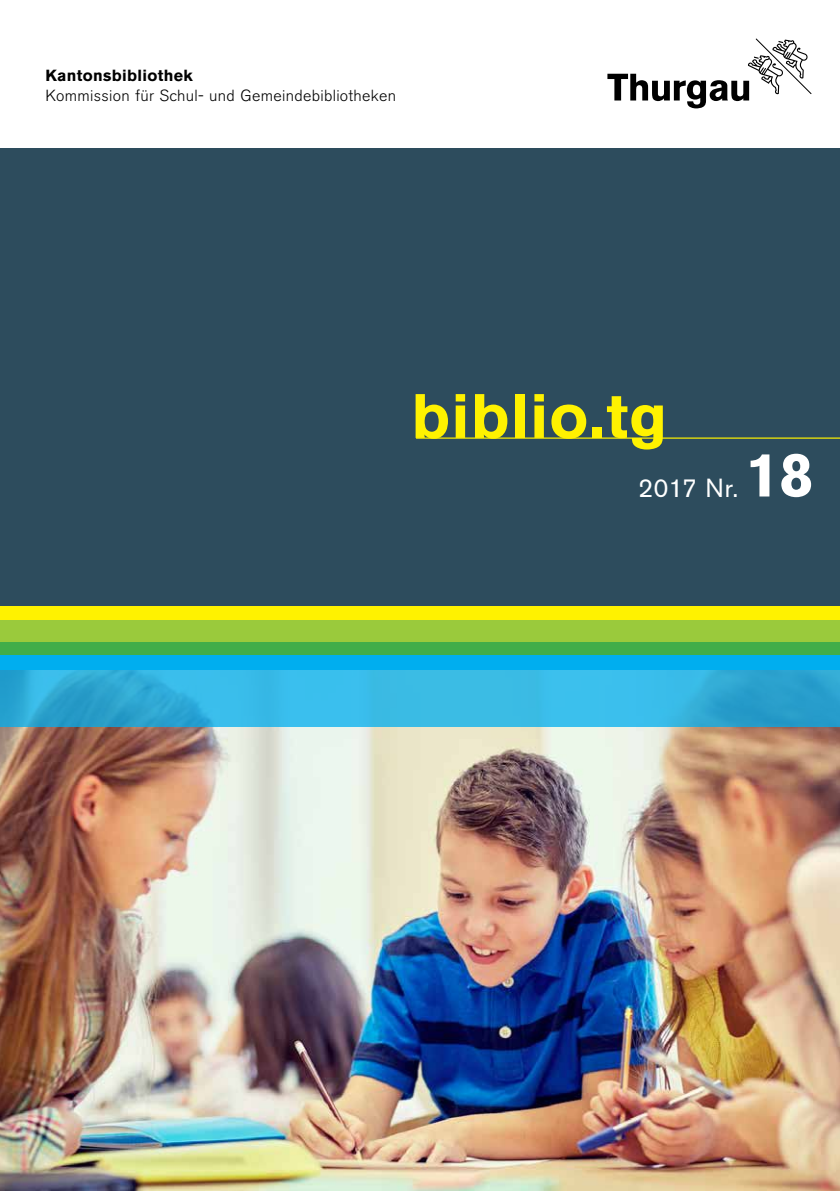
<style>
.page{position:relative;width:840px;height:1191px;background:#fff}
.page>*{position:absolute;margin:0;border:0;box-sizing:border-box;transform-origin:0 0}
.t1{font:700 62px "Akzidenz Grotesk BE";letter-spacing:.02em;color:#fff200}
.t2{font:700 62px "Akzidenz Grotesk BE";color:#fff}
.t3{font:26px "Akzidenz Grotesk BE";color:#fff}
.t4{font:300 16px "Akzidenz Grotesk BE";letter-spacing:.02em;color:#000}
.t5{font:700 16px "Akzidenz Grotesk BE";letter-spacing:.02em;color:#000}
</style>
<div class="page">
<img style="left:0;top:727px;width:839px;height:464px">
<svg style="left:607px;top:39px;width:204px;height:69px"></svg>
<div style="left:0;top:148px;width:839px;height:464px;background:#2d4c5d"></div>
<hr style="left:416px;top:437px;width:423px;height:2px;background:#fff200">
<svg style="left:0;top:669px;width:839px;height:58px;background:#33b2df"></svg>
<div style="left:0;top:606px;width:839px;height:14px;background:#fff200"></div>
<div style="left:0;top:642px;width:839px;height:13px;background:#41ad49"></div>
<div style="left:0;top:620px;width:839px;height:22px;background:#9aca3c"></div>
<div style="left:0;top:655px;width:839px;height:14px;background:#00aeef"></div>
<p class="t5" style="left:45px;top:66px;width:149px">Kantonsbibliothek</p>
<p class="t4" style="left:45px;top:86px;width:352px">Kommission für Schul- und Gemeindebibliotheken</p>
<h1 class="t1" style="left:411px;top:380px;width:257px">biblio.tg</h1>
<h2 class="t3" style="left:637px;top:472px;width:102px">2017 Nr.</h2>
<h1 class="t2" style="left:744px;top:439px;width:70px">18</h1>
</div>
